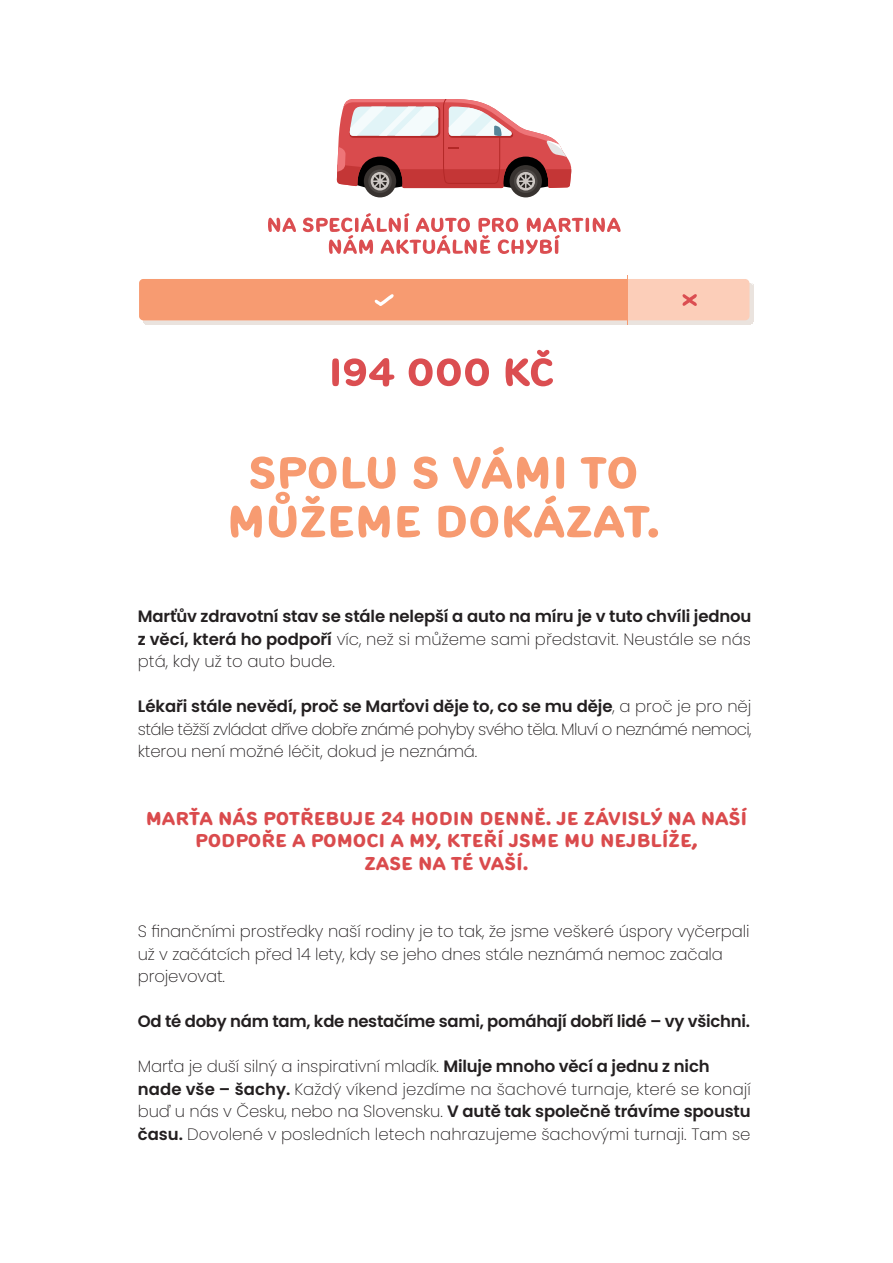
<style>
.page{position:relative;width:893px;height:1263px;background:#fff}
.page>*{position:absolute;margin:0;border:0;box-sizing:border-box;transform-origin:0 0}
.t1{font:18px "Pinecone MVB";color:#da4b4d}
.t2{font:200 16.5px/22.5px "Poppins";letter-spacing:-.005em;color:#231f20}
.t3{font:600 16.5px "Poppins";letter-spacing:-.01em;color:#231f20}
.t4{font:200 16.5px/22.5px "Poppins";letter-spacing:-.04em;color:#231f20}
.s1{font-weight:600}
.s2{font-weight:200}
</style>
<div class="page">
<img style="left:143px;top:284px;width:611px;height:41px">
<svg style="left:268px;top:213px;width:353px;height:41px"></svg>
<svg style="left:332px;top:350px;width:221px;height:36px"></svg>
<hr style="left:627px;top:275px;width:1px;height:49px;background:#f79b71">
<svg style="left:139px;top:279px;width:610px;height:41px;background:#f7a47f"></svg>
<div style="left:364px;top:165px;width:32px;height:32px;background:#383330;border-radius:50%"></div>
<div style="left:368px;top:169px;width:24px;height:24px;background:#4d4845;border-radius:50%"></div>
<svg style="left:371px;top:172px;width:18px;height:19px"></svg>
<div style="left:510px;top:165px;width:32px;height:32px;background:#383330;border-radius:50%"></div>
<div style="left:514px;top:169px;width:23px;height:24px;background:#4d4845;border-radius:50%"></div>
<svg style="left:516px;top:172px;width:19px;height:19px"></svg>
<svg style="left:337px;top:99px;width:235px;height:89px"></svg>
<svg style="left:230px;top:447px;width:428px;height:91px"></svg>
<p class="t3" style="left:138px;top:607px;width:615px">Marťův zdravotní stav se stále nelepší a auto na míru je v tuto chvíli jednou</p>
<p class="t2" style="left:138px;top:628px;width:615px"><span class="s1">z věcí, která ho podpoří</span> víc, než si můžeme sami představit. Neustále se nás ptá, kdy už to auto bude.</p>
<p class="t3" style="left:138px;top:697px;width:615px">Lékaři stále nevědí, proč se Marťovi děje to, co se mu děje<span class="s2">, a proč je pro něj</span></p>
<p class="t4" style="left:138px;top:718px;width:615px">stále těžší zvládat dříve dobře známé pohyby svého těla. Mluví o neznámé nemoci, kterou není možné léčit, dokud je neznámá.</p>
<p class="t1" style="left:146px;top:805px;width:603px">MARŤA NÁS POTŘEBUJE 24 HODIN DENNĚ. JE ZÁVISLÝ NA NAŠÍ</p>
<p class="t1" style="left:195px;top:827px;width:504px">PODPOŘE A POMOCI A MY, KTEŘÍ JSME MU NEJBLÍŽE,</p>
<p class="t1" style="left:364px;top:850px;width:166px">ZASE NA TÉ VAŠÍ.</p>
<p class="t2" style="left:138px;top:920px;width:613px">S finančními prostředky naší rodiny je to tak, že jsme veškeré úspory vyčerpali</p>
<p class="t2" style="left:138px;top:943px;width:587px">už v začátcích před 14 lety, kdy se jeho dnes stále neznámá nemoc začala</p>
<p class="t2" style="left:138px;top:965px;width:89px">projevovat.</p>
<p class="t3" style="left:138px;top:1012px;width:614px">Od té doby nám tam, kde nestačíme sami, pomáhají dobří lidé – vy všichni.</p>
<p class="t2" style="left:138px;top:1055px;width:615px">Marťa je duší silný a inspirativní mladík. <span class="s1">Miluje mnoho věcí a jednu z nich nade vše – šachy.</span> Každý víkend jezdíme na šachové turnaje, které se konají buď u nás v Česku, nebo na Slovensku. <span class="s1">V autě tak společně trávíme spoustu času.</span> Dovolené v posledních letech nahrazujeme šachovými turnaji. Tam se</p>
</div>
